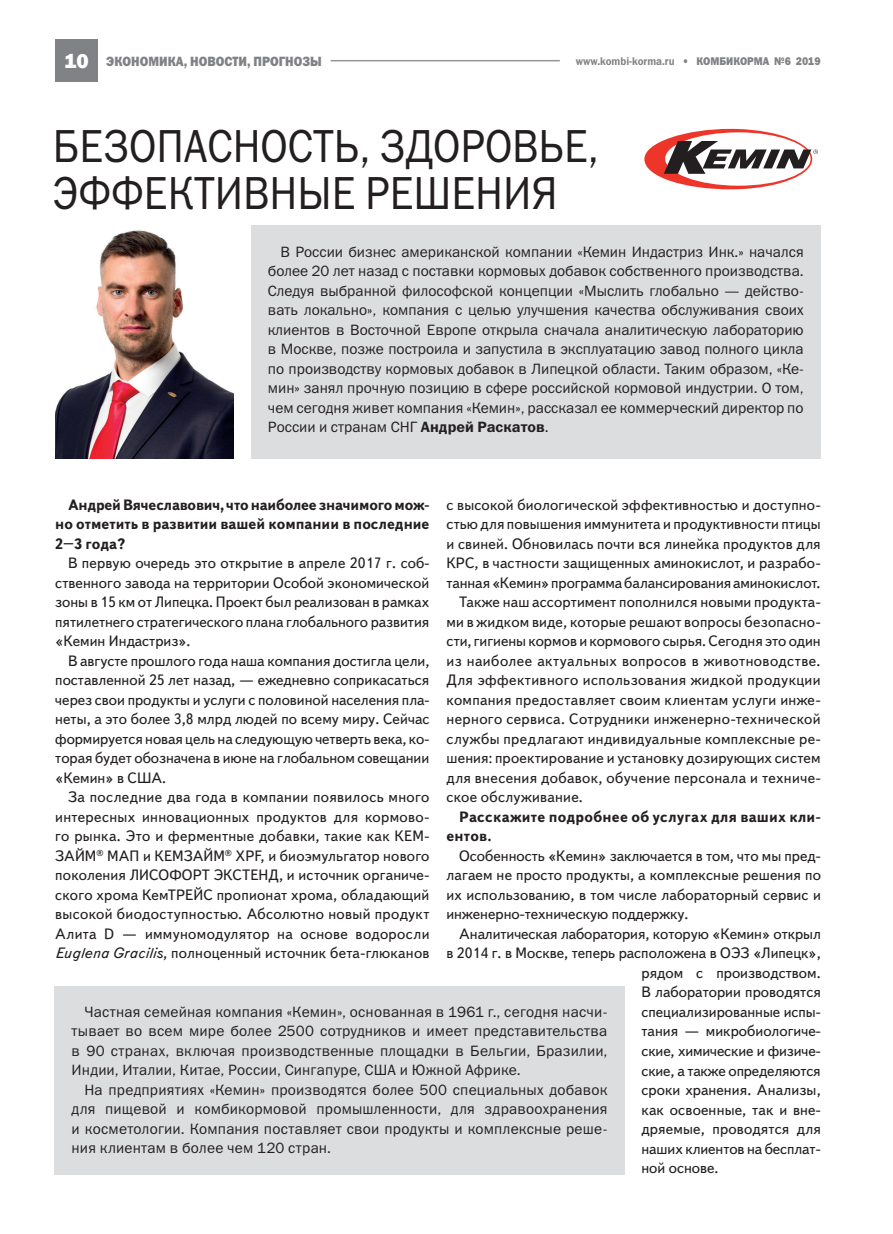
<style>
.page{position:relative;width:893px;height:1234px;background:#fff}
.page>*{position:absolute;margin:0;border:0;box-sizing:border-box;transform-origin:0 0}
.Zagolovok{font:46.5px "Franklin Gothic Book C";color:#231f20;scale:.9 1}
.t1{font:800 21px "Franklin Gothic";color:#fff}
.Osnovnoy_text-10-13{font:15px/19.5px "Text Book C";color:#231f20;text-align:justify}
.Vstavka_10-13{font:15px/19.5px "Franklin Gothic Book C";letter-spacing:.015em;color:#231f20;text-align:right}
.Osnovnoy_text-10-13-2{font:700 15px/19.5px "Text Book C";color:#231f20;text-align:justify}
.Osnovnoy_text-10-13-3{font:15px/19.5px "Text Book C";letter-spacing:.02em;color:#231f20}
.Zagolovok-2{font:13.5px "Franklin Gothic Heavy C";color:#808285;scale:.9 1}
.Zagolovok-3{font:11.25px "Franklin Gothic Demi C";color:#808285;scale:.9 1}
.Zagolovok-4{font:11.25px "Franklin Gothic Heavy C";color:#808285;scale:.9 1}
.s1{font-family:"Franklin Gothic Heavy C"}
.s2{font-family:"Franklin Gothic Demi C"}
.s3{font-style:italic}
</style>
<div class="page">
<div style="left:55px;top:39px;width:43px;height:42px;background:#808285"></div>
<hr style="left:331px;top:60px;width:229px;height:1px;background:#939598">
<div style="left:251px;top:225px;width:570px;height:234px;background:#dcdddf"></div>
<img style="left:55px;top:230px;width:178px;height:229px">
<svg style="left:644px;top:129px;width:174px;height:60px"></svg>
<div style="left:55px;top:986px;width:570px;height:188px;background:#dcdddf"></div>
<p class="t1" style="left:64px;top:47px;width:26px">10</p>
<p class="Zagolovok-2" style="left:106px;top:54px;width:241px">экономика, новости, прогнозы</p>
<p class="Zagolovok-3" style="left:576px;top:54px;width:144px">www.kombi-korma.ru <span class="s1">• КОМ</span></p>
<p class="Zagolovok-4" style="left:719px;top:54px;width:17px">БИКОРМА</p>
<p class="Zagolovok-4" style="left:774px;top:54px;width:53px">№6 2019</p>
<p class="Zagolovok" style="left:53px;top:120px;width:608px">БЕЗОПАСНОСТЬ, ЗДОРОВЬЕ,</p>
<p class="Zagolovok" style="left:53px;top:167px;width:562px">ЭФФЕКТИВНЫЕ РЕШЕНИЯ</p>
<p class="Vstavka_10-13" style="left:268px;top:241px;width:537px;text-align:justify;text-indent:13px">В России бизнес американской компании «Кемин Индастриз Инк.» начался более 20 лет назад с поставки кормовых добавок собственного производства.<br>Следуя выбранной философской концепции «Мыслить глобально — действо&shy;вать локально», компания с целью улучшения качества обслуживания своих клиентов в Восточной Европе открыла сначала аналитическую лабораторию в Москве, позже построила и запустила в эксплуатацию завод полного цикла по производству кормовых добавок в Липецкой области. Таким образом, «Ке&shy;мин» занял прочную позицию в сфере российской кормовой индустрии. О том, чем сегодня живет компания «Кемин», рассказал ее коммерческий директор по России и странам СНГ <span class="s2">Андрей Раскатов</span>.</p>
<p class="Osnovnoy_text-10-13-2" style="left:55px;top:494px;width:376px;text-indent:13px">Андрей Вячеславович, что наиболее значимого мож&shy;но отметить в развитии вашей компании в последние 2–3 года?</p>
<p class="Osnovnoy_text-10-13" style="left:55px;top:553px;width:376px;text-indent:13px">В первую очередь это открытие в апреле 2017 г. соб&shy;ственного завода на территории Особой экономической зоны в 15 км от Липецка. Проект был реализован в рамках пятилетнего стратегического плана глобального развития «Кемин Индастриз».</p>
<p class="Osnovnoy_text-10-13" style="left:55px;top:651px;width:376px;text-indent:13px">В августе прошлого года наша компания достигла цели, поставленной 25 лет назад, — ежедневно соприкасаться через свои продукты и услуги с половиной населения пла&shy;неты, а это более 3,8 млрд людей по всему миру. Сейчас формируется новая цель на следующую четверть века, ко&shy;торая будет обозначена в июне на глобальном совещании «Кемин» в США.</p>
<p class="Osnovnoy_text-10-13" style="left:55px;top:787px;width:376px;text-indent:13px">За последние два года в компании появилось много интересных инновационных продуктов для кормово&shy;го рынка. Это и ферментные добавки, такие как КЕМ-ЗАЙМ<sup>®</sup> МАП и КЕМЗАЙМ<sup>®</sup> XPF, и биоэмульгатор нового поколения ЛИСОФОРТ ЭКСТЕНД, и источник органиче&shy;ского хрома КемТРЕЙС пропионат хрома, обладающий высокой биодоступностью. Абсолютно новый продукт</p>
<p class="Osnovnoy_text-10-13-3" style="left:55px;top:924px;width:376px">Алита D — иммуномодулятор на основе водоросли<br><span class="s3">Euglena Gracilis</span>, полноценный источник бета-глюканов</p>
<p class="Osnovnoy_text-10-13" style="left:446px;top:495px;width:376px">с высокой биологической эффективностью и доступно&shy;стью для повышения иммунитета и продуктивности птицы и свиней. Обновилась почти вся линейка продуктов для КРС, в частности защищенных аминокислот, и разрабо&shy;танная «Кемин» программа балансирования аминокислот.</p>
<p class="Osnovnoy_text-10-13" style="left:446px;top:592px;width:376px;text-indent:13px">Также наш ассортимент пополнился новыми продукта&shy;ми в жидком виде, которые решают вопросы безопасно&shy;сти, гигиены кормов и кормового сырья. Сегодня это один из наиболее актуальных вопросов в животноводстве.</p>
<p class="Osnovnoy_text-10-13" style="left:446px;top:670px;width:376px">Для эффективного использования жидкой продукции компания предоставляет своим клиентам услуги инже&shy;нерного сервиса. Сотрудники инженерно-технической службы предлагают индивидуальные комплексные ре&shy;шения: проектирование и установку дозирующих систем для внесения добавок, обучение персонала и техниче&shy;ское обслуживание.</p>
<p class="Osnovnoy_text-10-13-2" style="left:446px;top:806px;width:376px;text-indent:13px">Расскажите подробнее об услугах для ваших кли&shy;ентов.</p>
<p class="Osnovnoy_text-10-13" style="left:446px;top:846px;width:376px;text-indent:13px">Особенность «Кемин» заключается в том, что мы пред&shy;лагаем не просто продукты, а комплексные решения по их использованию, в том числе лабораторный сервис и инженерно-техническую поддержку.</p>
<p class="Osnovnoy_text-10-13" style="left:446px;top:924px;width:376px;text-align:right">Аналитическая лаборатория, которую «Кемин» открыл<br>в 2014 г. в Москве, теперь расположена в ОЭЗ «Липецк», рядом с производством.</p>
<p class="Osnovnoy_text-10-13" style="left:641px;top:982px;width:181px">В лаборатории проводятся специализированные испы&shy;тания — микробиологиче&shy;ские, химические и физиче&shy;ские, а также определяются сроки хранения. Анализы, как освоенные, так и вне&shy;дряемые, проводятся для наших клиентов на бесплат&shy;ной основе.</p>
<p class="Vstavka_10-13" style="left:72px;top:1001px;width:537px">Частная семейная компания «Кемин», основанная в 1961 г., сегодня насчи&shy;тывает во всем мире более 2500 сотрудников и имеет представительства</p>
<p class="Vstavka_10-13" style="left:72px;top:1040px;width:537px;text-align:left">в 90 странах, включая производственные площадки в Бельгии, Бразилии,<br>Индии, Италии, Китае, России, Сингапуре, США и Южной Африке.</p>
<p class="Vstavka_10-13" style="left:72px;top:1079px;width:537px">На предприятиях «Кемин» производятся более 500 специальных добавок для пищевой и комбикормовой промышленности, для здравоохранения</p>
<p class="Vstavka_10-13" style="left:72px;top:1118px;width:537px;text-align:left">и косметологии. Компания поставляет свои продукты и комплексные реше&shy;ния клиентам в более чем 120 стран.</p>
</div>
